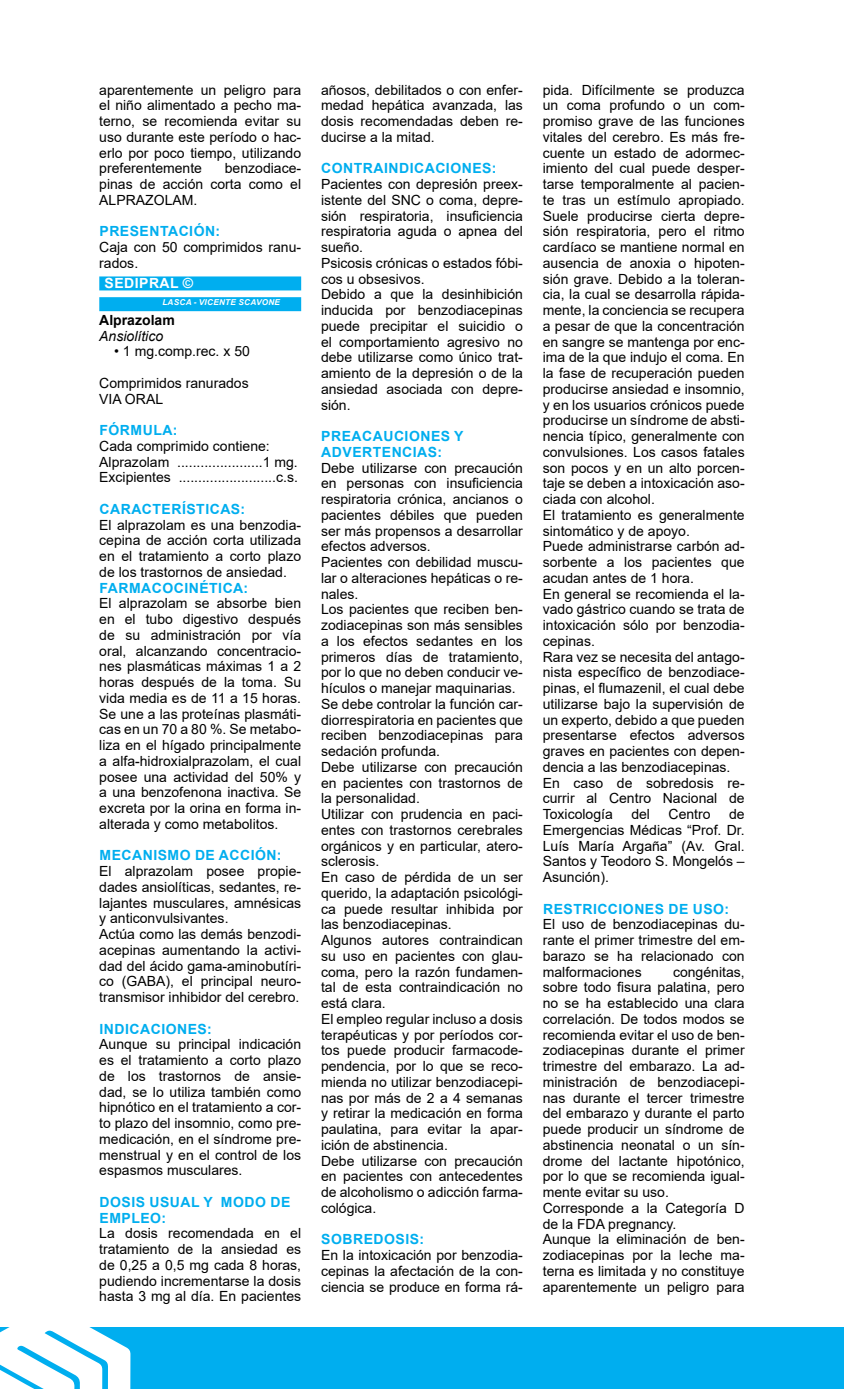
<style>
.page{position:relative;width:844px;height:1389px;background:#fff}
.page>*{position:absolute;margin:0;border:0;box-sizing:border-box;transform-origin:0 0}
.t1{font:14px/15.8px "Arial";color:#000;text-align:justify}
.t2{font:700 14px/15.8px "Arial";letter-spacing:.035em;color:#00aeef}
.t3{font:italic 14px "Arial";color:#000}
.t4{font:700 14px "Arial";color:#000}
.t5{font:700 14px "Arial";letter-spacing:.035em;color:#fff}
.t6{font:italic 700 8.22px "Arial";letter-spacing:.035em;color:#fff}
</style>
<div class="page">
<div style="left:0;top:1327px;width:843px;height:62px;background:#00aeef"></div>
<svg style="left:0;top:1327px;width:130px;height:62px"></svg>
<div style="left:99px;top:276px;width:202px;height:14px;background:#00aeef"></div>
<div style="left:99px;top:297px;width:202px;height:14px;background:#00aeef"></div>
<p class="t1" style="left:99px;top:82px;width:203px">aparentemente un peligro para el niño alimentado a pecho ma&shy;terno, se recomienda evitar su uso durante este período o hac&shy;erlo por poco tiempo, utilizando preferentemente</p>
<p class="t1" style="left:99px;top:160px;width:203px;text-indent:125px">benzodiace&shy;pinas de acción corta como el ALPRAZOLAM.</p>
<p class="t2" style="left:99px;top:224px;width:122px">PRESENTACIÓN:</p>
<p class="t1" style="left:99px;top:239px;width:203px">Caja con 50 comprimidos ranu&shy;rados.</p>
<p class="t5" style="left:104px;top:274px;width:90px">SEDIPRAL ©</p>
<p class="t6" style="left:162px;top:296px;width:83px">LASCA - VICENTE SCA</p>
<p class="t6" style="left:256px;top:296px;width:25px">VONE</p>
<p class="t4" style="left:99px;top:310px;width:77px">Alprazolam</p>
<p class="t3" style="left:99px;top:327px;width:65px">Ansiolítico</p>
<p class="t1" style="left:114px;top:344px;width:137px">• 1 mg.comp.rec. x 50</p>
<p class="t1" style="left:99px;top:375px;width:151px">Comprimidos ranurados<br>VIA ORAL</p>
<p class="t2" style="left:99px;top:423px;width:79px">FÓRMULA:</p>
<p class="t1" style="left:99px;top:438px;width:200px;text-align:left">Cada comprimido contiene:<br>Alprazolam ......................1 mg.<br>Excipientes .........................c.s.</p>
<p class="t2" style="left:99px;top:501px;width:147px">CARACTERÍSTICAS:</p>
<p class="t1" style="left:99px;top:517px;width:203px">El alprazolam es una benzodia&shy;cepina de acción corta utilizada en el tratamiento a corto plazo de los trastornos de ansiedad.</p>
<p class="t2" style="left:99px;top:580px;width:150px">FARMACOCINÉTICA:</p>
<p class="t1" style="left:99px;top:596px;width:203px">El alprazolam se absorbe bien en el tubo digestivo después de su administración por vía oral, alcanzando concentracio&shy;nes plasmáticas máximas 1 a 2 horas después de la toma. Su vida media es de 11 a 15 horas.<br>Se une a las proteínas plasmáti&shy;cas en un 70 a 80 %. Se metabo&shy;liza en el hígado principalmente a alfa-hidroxialprazolam, el cual posee una actividad del 50% y a una benzofenona inactiva. Se excreta por la orina en forma in&shy;alterada y como metabolitos.</p>
<p class="t2" style="left:99px;top:848px;width:183px">MECANISMO DE ACCIÓN:</p>
<p class="t1" style="left:99px;top:863px;width:203px;text-align:left">El alprazolam posee propie&shy;dades ansiolíticas, sedantes, re&shy;lajantes musculares, amnésicas y anticonvulsivantes.<br>Actúa como las demás benzodi&shy;acepinas aumentando la activi&shy;dad del ácido gama-aminobutíri&shy;co (GABA), el principal neuro&shy;transmisor inhibidor del cerebro.</p>
<p class="t2" style="left:99px;top:1021px;width:114px">INDICACIONES:</p>
<p class="t1" style="left:99px;top:1037px;width:203px">Aunque su principal indicación es el tratamiento a corto plazo de los trastornos de ansie&shy;dad, se lo utiliza también como hipnótico en el tratamiento a cor&shy;to plazo del insomnio, como pre&shy;medicación, en el síndrome pre&shy;menstrual y en el control de los espasmos musculares.</p>
<p class="t2" style="left:99px;top:1194px;width:192px">DOSIS USUAL Y MODO DE<br>EMPLEO:</p>
<p class="t1" style="left:99px;top:1226px;width:203px">La dosis recomendada en el tratamiento de la ansiedad es de 0,25 a 0,5 mg cada 8 horas, pudiendo incrementarse la dosis hasta 3 mg al día. En pacientes</p>
<p class="t1" style="left:321px;top:82px;width:203px">añosos, debilitados o con enfer&shy;medad hepática avanzada, las dosis recomendadas deben re&shy;ducirse a la mitad.</p>
<p class="t2" style="left:321px;top:161px;width:177px">CONTRAINDICACIONES:</p>
<p class="t1" style="left:321px;top:176px;width:203px;text-align:left">Pacientes con depresión preex&shy;istente del SNC o coma, depre&shy;sión respiratoria, insuficiencia respiratoria aguda o apnea del sueño.<br>Psicosis crónicas o estados fóbi&shy;cos u obsesivos.<br>Debido a que la desinhibición inducida por benzodiacepinas puede precipitar el suicidio o el comportamiento agresivo no debe utilizarse como único trat&shy;amiento de la depresión o de la ansiedad asociada con depre&shy;sión.</p>
<p class="t2" style="left:321px;top:428px;width:144px">PREACAUCIONES Y<br>ADVERTENCIAS:</p>
<p class="t1" style="left:321px;top:460px;width:203px;text-align:left">Debe utilizarse con precaución en personas con insuficiencia respiratoria crónica, ancianos o pacientes débiles que pueden ser más propensos a desarrollar efectos adversos.<br>Pacientes con debilidad muscu&shy;lar o alteraciones hepáticas o re&shy;nales.<br>Los pacientes que reciben ben&shy;zodiacepinas son más sensibles a los efectos sedantes en los primeros días de tratamiento, por lo que no deben conducir ve&shy;hículos o manejar maquinarias.<br>Se debe controlar la función car&shy;diorrespiratoria en pacientes que reciben benzodiacepinas para sedación profunda.<br>Debe utilizarse con precaución en pacientes con trastornos de la personalidad.<br>Utilizar con prudencia en paci&shy;entes con trastornos cerebrales orgánicos y en particular, atero&shy;sclerosis.<br>En caso de pérdida de un ser querido, la adaptación psicológi&shy;ca puede resultar inhibida por las benzodiacepinas.<br>Algunos autores contraindican su uso en pacientes con glau&shy;coma, pero la razón fundamen&shy;tal de esta contraindicación no está clara.<br>El empleo regular incluso a dosis terapéuticas y por períodos cor&shy;tos puede producir farmacode&shy;pendencia, por lo que se reco&shy;mienda no utilizar benzodiacepi&shy;nas por más de 2 a 4 semanas y retirar la medicación en forma paulatina, para evitar la apar&shy;ición de abstinencia.<br>Debe utilizarse con precaución en pacientes con antecedentes de alcoholismo o adicción farma&shy;cológica.</p>
<p class="t2" style="left:321px;top:1232px;width:104px">SOBREDOSIS:</p>
<p class="t1" style="left:321px;top:1247px;width:203px">En la intoxicación por benzodia&shy;cepinas la afectación de la con&shy;ciencia se produce en forma rá-</p>
<p class="t1" style="left:542px;top:82px;width:203px;text-align:left">pida. Difícilmente se produzca un coma profundo o un com&shy;promiso grave de las funciones vitales del cerebro. Es más fre&shy;cuente un estado de adormec&shy;imiento del cual puede desper&shy;tarse temporalmente al pacien&shy;te tras un estímulo apropiado.<br>Suele producirse cierta depre&shy;sión respiratoria, pero el ritmo cardíaco se mantiene normal en ausencia de anoxia o hipoten&shy;sión grave. Debido a la toleran&shy;cia, la cual se desarrolla rápida&shy;mente, la conciencia se recupera a pesar de que la concentración en sangre se mantenga por enc&shy;ima de la que indujo el coma. En la fase de recuperación pueden producirse ansiedad e insomnio, y en los usuarios crónicos puede producirse un síndrome de absti&shy;nencia típico, generalmente con convulsiones. Los casos fatales son pocos y en un alto porcen&shy;taje se deben a intoxicación aso&shy;ciada con alcohol.<br>El tratamiento es generalmente sintomático y de apoyo.<br>Puede administrarse carbón ad&shy;sorbente a los pacientes que acudan antes de 1 hora.<br>En general se recomienda el la&shy;vado gástrico cuando se trata de intoxicación sólo por benzodia&shy;cepinas.<br>Rara vez se necesita del antago&shy;nista específico de benzodiace&shy;pinas, el flumazenil, el cual debe utilizarse bajo la supervisión de un experto, debido a que pueden presentarse efectos adversos graves en pacientes con depen&shy;dencia a las benzodiacepinas.<br>En caso de sobredosis re&shy;currir al Centro Nacional de<br>Toxicología</p>
<p class="t1" style="left:631px;top:806px;width:20px">del</p>
<p class="t1" style="left:668px;top:806px;width:44px">Centro</p>
<p class="t1" style="left:542px;top:806px;width:203px;text-indent:186px">de Emergencias Médicas “Prof. Dr.<br>Luís María Argaña” (Av. Gral.<br>Santos y Teodoro S. Mongelós – Asunción).</p>
<p class="t2" style="left:543px;top:901px;width:187px">RESTRICCIONES DE USO:</p>
<p class="t1" style="left:542px;top:916px;width:203px">El uso de benzodiacepinas du&shy;rante el primer trimestre del em&shy;barazo se ha relacionado con malformaciones</p>
<p class="t1" style="left:542px;top:964px;width:203px;text-align:left;text-indent:130px">congénitas, sobre todo fisura palatina, pero no se ha establecido una clara correlación. De todos modos se recomienda evitar el uso de ben&shy;zodiacepinas durante el primer trimestre del embarazo. La ad&shy;ministración de benzodiacepi&shy;nas durante el tercer trimestre del embarazo y durante el parto puede producir un síndrome de abstinencia neonatal o un sín&shy;drome del lactante hipotónico, por lo que se recomienda igual&shy;mente evitar su uso.<br>Corresponde a la Categoría D de la FDA pregnancy.<br>Aunque la eliminación de ben&shy;zodiacepinas por la leche ma&shy;terna es limitada y no constituye aparentemente un peligro para</p>
</div>
